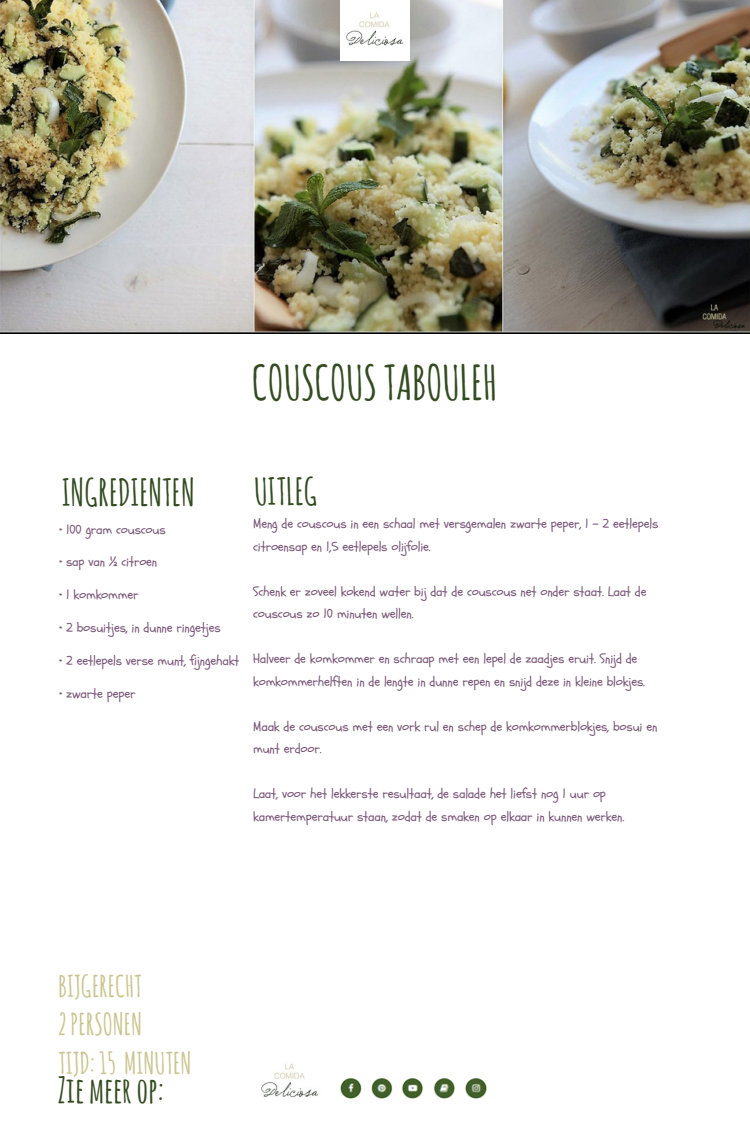
<style>
.page{position:relative;width:750px;height:1125px;background:#fff}
.page>*{position:absolute;margin:0;border:0;box-sizing:border-box;transform-origin:0 0}
.t1{font:700 47.12px "Amatic SC";color:#334b21}
.t2{font:700 36.88px "Amatic SC";color:#334b21}
.t3{font:700 35.38px "Amatic SC";color:#334b21}
.t4{font:700 29.5px/38.5px "Amatic SC";color:#c9c48f}
.t5{font:13.25px/22.5px "Schoolbell";letter-spacing:-.01em;color:#785577}
</style>
<div class="page">
<img style="left:261px;top:1063px;width:58px;height:35px">
<img style="left:0;top:0;width:750px;height:334px">
<img style="left:340px;top:0;width:70px;height:61px">
<img style="left:340px;top:1078px;width:22px;height:21px">
<img style="left:371px;top:1078px;width:22px;height:21px">
<img style="left:402px;top:1078px;width:21px;height:21px">
<img style="left:433px;top:1078px;width:22px;height:21px">
<img style="left:465px;top:1078px;width:22px;height:21px">
<h1 class="t1" style="left:252px;top:352px;width:247px">COUSCOUS TABOULEH</h1>
<h2 class="t2" style="left:62px;top:469px;width:134px">INGREDIENTEN</h2>
<p class="t5" style="left:59px;top:518px;width:108px">• 100 gram couscous</p>
<p class="t5" style="left:59px;top:551px;width:100px">• sap van ½ citroen</p>
<p class="t5" style="left:59px;top:584px;width:81px">• 1 komkommer</p>
<p class="t5" style="left:59px;top:617px;width:163px">• 2 bosuitjes, in dunne ringetjes</p>
<p class="t5" style="left:59px;top:650px;width:182px">• 2 eetlepels verse munt, fijngehakt</p>
<p class="t5" style="left:59px;top:682px;width:78px">• zwarte peper</p>
<h2 class="t2" style="left:254px;top:468px;width:65px">UITLEG</h2>
<p class="t5" style="left:253px;top:513px;width:407px">Meng de couscous in een schaal met versgemalen zwarte peper, 1 – 2 eetlepels citroensap en 1,5 eetlepels olijfolie.</p>
<p class="t5" style="left:253px;top:581px;width:395px">Schenk er zoveel kokend water bij dat de couscous net onder staat. Laat de couscous zo 10 minuten wellen.</p>
<p class="t5" style="left:253px;top:648px;width:393px">Halveer de komkommer en schraap met een lepel de zaadjes eruit. Snijd de komkommerhelften in de lengte in dunne repen en snijd deze in kleine blokjes.</p>
<p class="t5" style="left:253px;top:716px;width:406px">Maak de couscous met een vork rul en schep de komkommerblokjes, bosui en munt erdoor.</p>
<p class="t5" style="left:253px;top:783px;width:373px">Laat, voor het lekkerste resultaat, de salade het liefst nog 1 uur op kamertemperatuur staan, zodat de smaken op elkaar in kunnen werken.</p>
<h3 class="t4" style="left:58px;top:966px;width:135px">BIJGERECHT<br>2PERSONEN<br>TIJD:15 MINUTEN</h3>
<h3 class="t3" style="left:57px;top:1067px;width:108px">Zie meerop:</h3>
</div>
